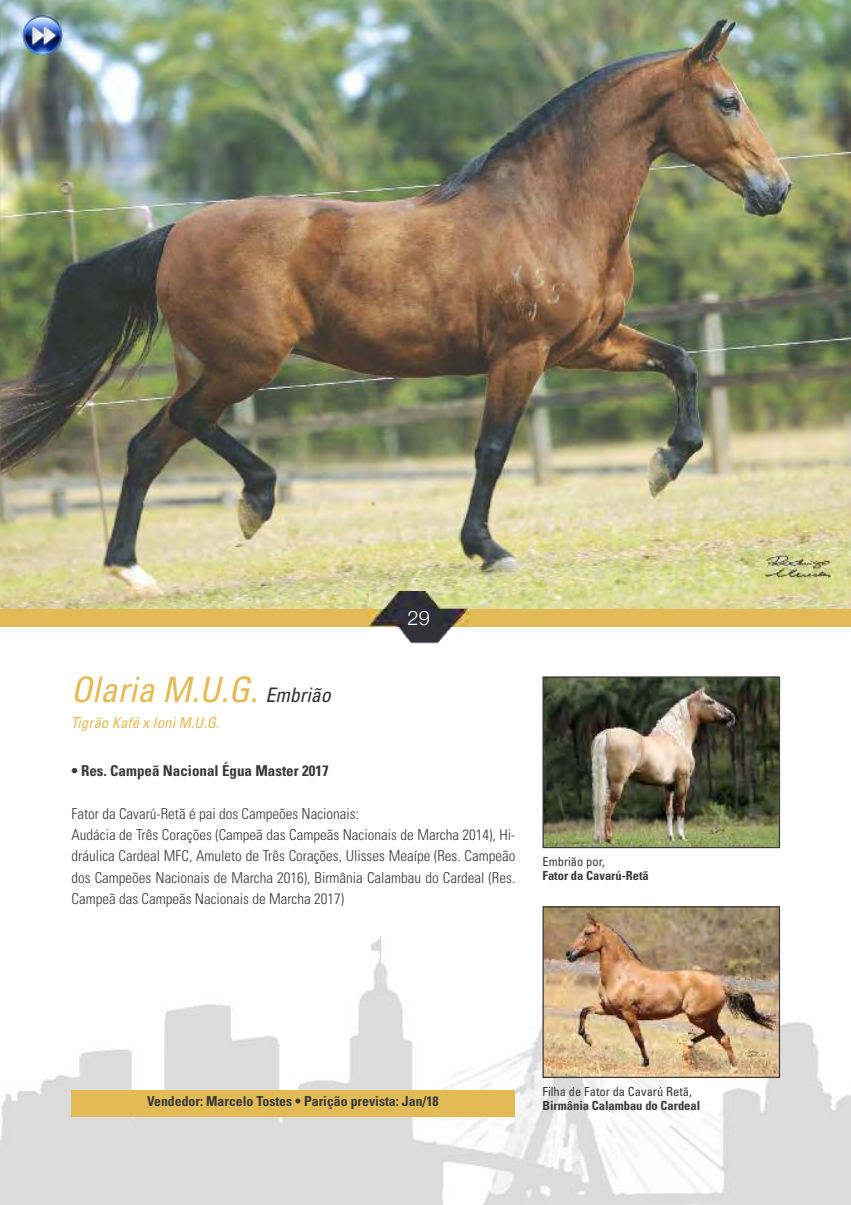
<style>
.page{position:relative;width:851px;height:1205px;background:#fff}
.page>*{position:absolute;margin:0;border:0;box-sizing:border-box;transform-origin:0 0}
.t1{font:italic condensed 35px "Univers";color:#e2bb56}
.t2{font:300 20px "Helvetica Neue";color:#fff}
.t3{font:300 condensed 15px/21.2px "Univers";color:#39383a}
.t4{font:700 condensed 15px "Univers";color:#39383a}
.t5{font:italic condensed 15px "Univers";color:#e2bb56}
.t6{font:700 condensed 13.75px "Univers";color:#39383a}
.t7{font:700 condensed 12.5px "Univers";color:#39383a}
.t8{font:condensed 12.5px "Univers";color:#39383a}
.s1{font-size:20px;color:#303037}
</style>
<div class="page">
<img style="left:0;top:813px;width:850px;height:392px">
<img style="left:0;top:0;width:850px;height:609px">
<div style="left:0;top:609px;width:850px;height:18px;background:#e2bb56"></div>
<img style="left:544px;top:678px;width:234px;height:168px">
<div style="left:542px;top:676px;width:238px;height:172px;border:1px solid #39383a"></div>
<img style="left:544px;top:908px;width:234px;height:168px">
<div style="left:542px;top:906px;width:238px;height:172px;border:1px solid #39383a"></div>
<div style="left:71px;top:1090px;width:443px;height:26px;background:#e2bb56"></div>
<img style="left:369px;top:591px;width:99px;height:52px">
<img style="left:23px;top:15px;width:40px;height:40px">
<h2 class="t2" style="left:407px;top:605px;width:24px">29</h2>
<h1 class="t1" style="left:71px;top:676px;width:261px">Olaria M.U.G. <span class="s1">Embrião</span></h1>
<p class="t5" style="left:71px;top:717px;width:150px">Tigrão Kafé x Ioni M.U.G.</p>
<p class="t4" style="left:71px;top:765px;width:259px">• Res. Campeã Nacional Égua Master 2017</p>
<p class="t3" style="left:71px;top:804px;width:445px">Fator da Cavarú-Retã é pai dos Campeões Nacionais:<br>Audácia de Três Corações (Campeã das Campeãs Nacionais de Marcha 2014), Hi&shy;dráulica Cardeal MFC, Amuleto de Três Corações, Ulisses Meaípe (Res. Campeão dos Campeões Nacionais de Marcha 2016), Birmânia Calambau do Cardeal (Res.<br>Campeã das Campeãs Nacionais de Marcha 2017)</p>
<p class="t8" style="left:542px;top:857px;width:64px">Embrião por,</p>
<p class="t7" style="left:542px;top:871px;width:108px">Fator da Cavarú-Retã</p>
<p class="t6" style="left:147px;top:1095px;width:293px">Vendedor: Marcelo Tostes • Parição prevista: Jan/18</p>
<p class="t8" style="left:542px;top:1087px;width:151px">Filha de Fator da Cavarú Retã,</p>
<p class="t7" style="left:542px;top:1101px;width:159px">Birmânia Calambau do Cardeal</p>
</div>
